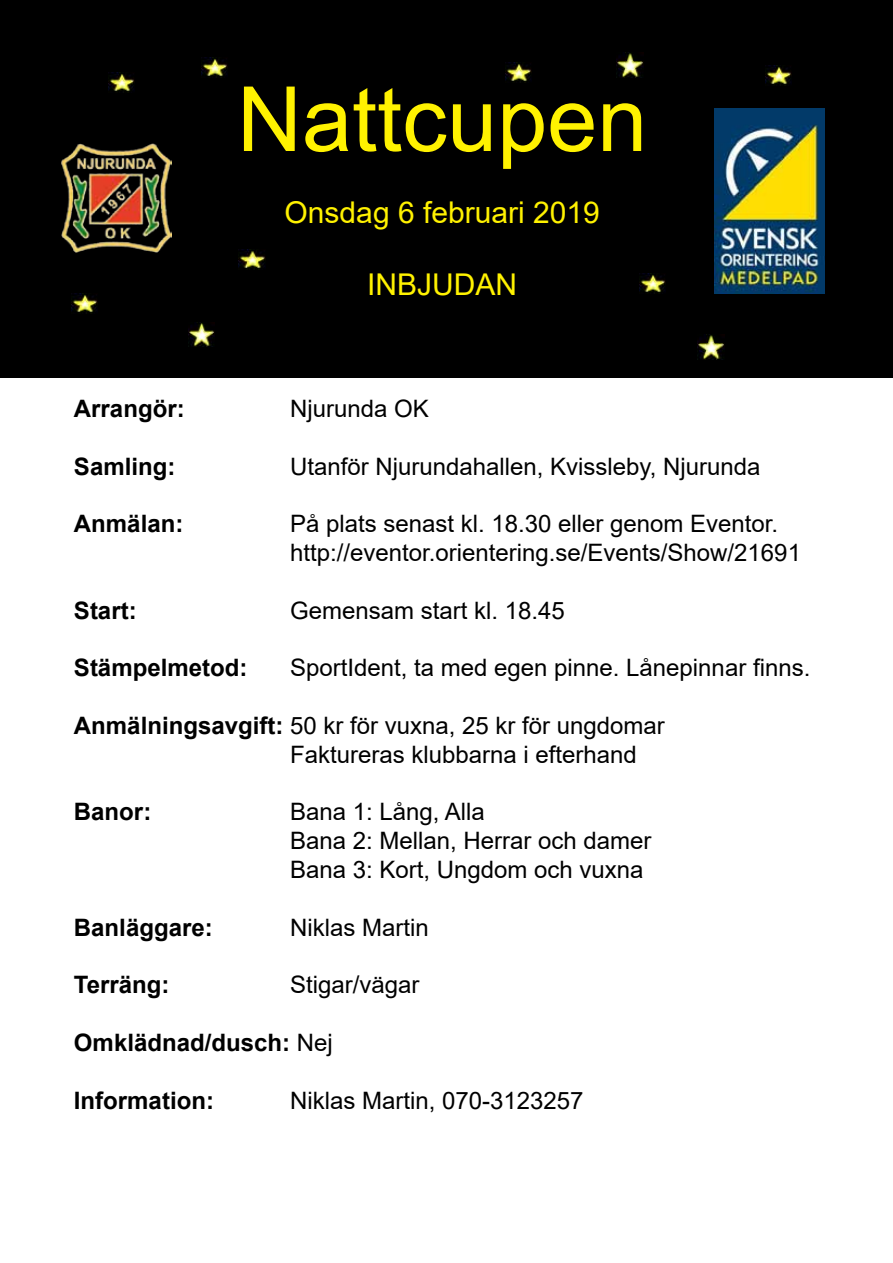
<style>
.page{position:relative;width:893px;height:1263px;background:#fff}
.page>*{position:absolute;margin:0;border:0;box-sizing:border-box;transform-origin:0 0}
.t1{font:90px "Arial";color:#fff200}
.t2{font:30px "Arial";color:#fff200}
.t3{font:24px/28.8px "Arial";color:#000}
.t4{font:700 24px "Arial";color:#000}
.s1{font-weight:700}
.s2{font-weight:400}
</style>
<div class="page">
<div style="left:0;top:0;width:893px;height:377px;background:#000"></div>
<div style="left:241px;top:83px;width:253px;height:72px;background:#000"></div>
<div style="left:500px;top:100px;width:144px;height:72px;background:#000"></div>
<div style="left:283px;top:197px;width:241px;height:35px;background:#000"></div>
<div style="left:519px;top:206px;width:5px;height:18px;border:3px solid #000"></div>
<div style="left:531px;top:198px;width:71px;height:28px;background:#000"></div>
<div style="left:368px;top:272px;width:6px;height:24px;border:3px solid #000"></div>
<div style="left:375px;top:263px;width:143px;height:37px;background:#000"></div>
<img style="left:714px;top:109px;width:111px;height:184px">
<img style="left:61px;top:142px;width:111px;height:111px">
<img style="left:188px;top:322px;width:27px;height:25px">
<img style="left:617px;top:53px;width:26px;height:25px">
<img style="left:697px;top:335px;width:27px;height:24px">
<img style="left:108px;top:73px;width:26px;height:20px">
<img style="left:639px;top:273px;width:27px;height:20px">
<img style="left:765px;top:65px;width:27px;height:20px">
<img style="left:202px;top:57px;width:26px;height:21px">
<img style="left:71px;top:293px;width:27px;height:20px">
<img style="left:505px;top:63px;width:26px;height:20px">
<img style="left:239px;top:250px;width:26px;height:20px">
<h1 class="t1" style="left:237px;top:57px;width:412px">Nattcupen</h1>
<p class="t2" style="left:285px;top:192px;width:317px">Onsdag 6 februari 2019</p>
<p class="t2" style="left:367px;top:264px;width:151px">INBJUDAN</p>
<p class="t4" style="left:74px;top:392px;width:112px">Arrangör:</p>
<p class="t3" style="left:290px;top:394px;width:140px">Njurunda OK</p>
<p class="t4" style="left:74px;top:449px;width:103px">Samling:</p>
<p class="t3" style="left:290px;top:452px;width:472px">Utanför Njurundahallen, Kvissleby, Njurunda</p>
<p class="t4" style="left:74px;top:507px;width:111px">Anmälan:</p>
<p class="t3" style="left:290px;top:509px;width:512px">På plats senast kl. 18.30 eller genom Eventor. http://eventor.orientering.se/Events/Show/21691</p>
<p class="t4" style="left:74px;top:593px;width:64px">Start:</p>
<p class="t3" style="left:290px;top:596px;width:276px">Gemensam start kl. 18.45</p>
<p class="t4" style="left:74px;top:651px;width:175px">Stämpelmetod:</p>
<p class="t3" style="left:290px;top:653px;width:522px">SportIdent, ta med egen pinne. Lånepinnar finns.</p>
<p class="t3" style="left:290px;top:711px;width:376px;text-indent:-216px"><span class="s1">Anmälningsavgift:</span> 50 kr för vuxna, 25 kr för ungdomar<br>Faktureras klubbarna i efterhand</p>
<p class="t4" style="left:74px;top:795px;width:79px">Banor:</p>
<p class="t3" style="left:290px;top:797px;width:363px">Bana 1: Lång, Alla<br>Bana 2: Mellan, Herrar och damer<br>Bana 3: Kort, Ungdom och vuxna</p>
<p class="t4" style="left:74px;top:910px;width:140px">Banläggare:</p>
<p class="t3" style="left:290px;top:913px;width:140px">Niklas Martin</p>
<p class="t4" style="left:74px;top:968px;width:97px">Terräng:</p>
<p class="t3" style="left:290px;top:970px;width:131px">Stigar/vägar</p>
<p class="t4" style="left:74px;top:1025px;width:260px">Omklädnad/dusch: <span class="s2">Nej</span></p>
<p class="t4" style="left:74px;top:1083px;width:141px">Information:</p>
<p class="t3" style="left:290px;top:1085px;width:295px">Niklas Martin, 070-3123257</p>
</div>
